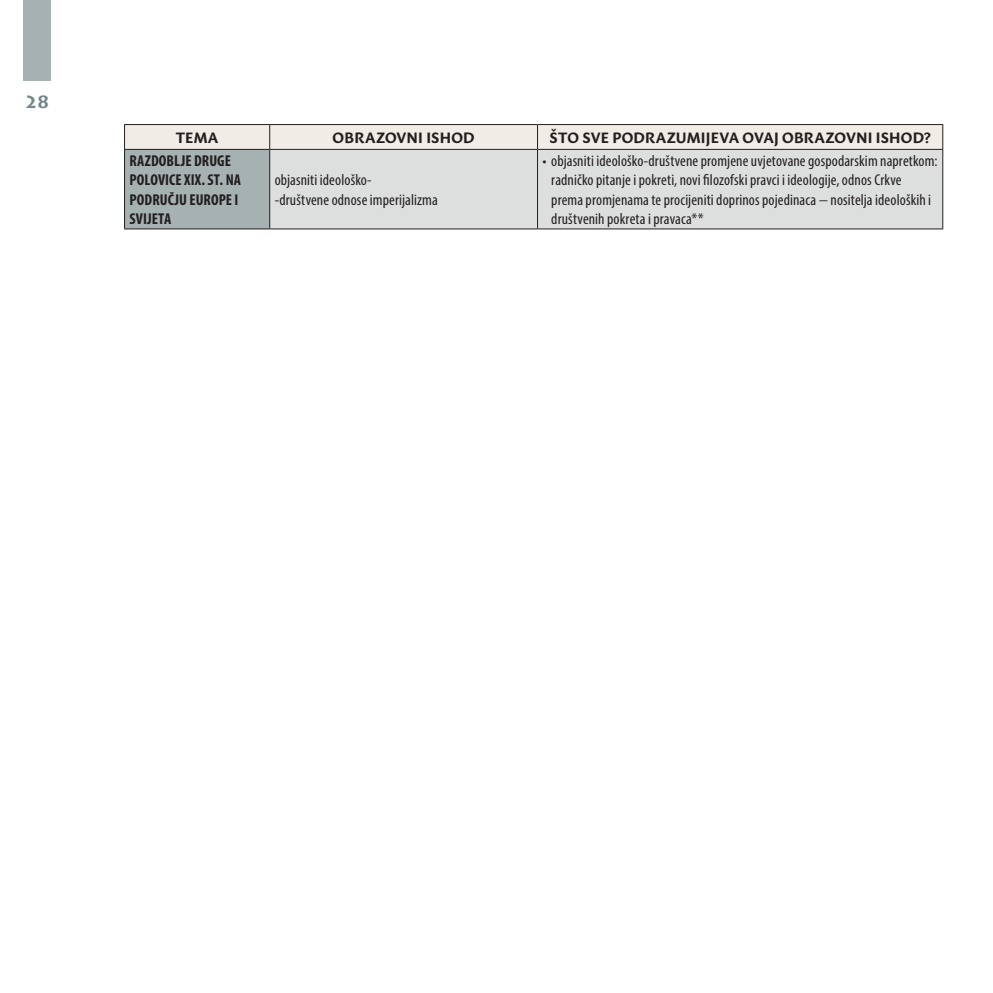
<style>
.page{position:relative;width:993px;height:993px;background:#fff}
.page>*{position:absolute;margin:0;border:0;box-sizing:border-box;transform-origin:0 0}
.t1{font:700 17.5px "Lithos Pro";color:#768a8b}
.t2{font:condensed 15.75px/19.2px "Myriad Pro";letter-spacing:.01em;color:#231f20}
.t3{font:700 condensed 15.75px/19.2px "Myriad Pro";letter-spacing:.005em;color:#231f20}
.t4{font:700 14.88px "Sharik Sans";letter-spacing:.015em;color:#231f20}
</style>
<div class="page">
<div style="left:24px;top:0;width:27px;height:81px;background:#a6b1b1"></div>
<div style="left:124px;top:149px;width:145px;height:80px;background:#a6b1b1"></div>
<div style="left:270px;top:150px;width:672px;height:78px;background:#dddfdf"></div>
<hr style="left:269px;top:150px;width:1px;height:78px;background:#231f20">
<hr style="left:537px;top:150px;width:1px;height:78px;background:#231f20">
<hr style="left:942px;top:150px;width:1px;height:78px;background:#231f20">
<hr style="left:269px;top:228px;width:268px;height:1px;background:#231f20">
<hr style="left:537px;top:228px;width:405px;height:1px;background:#231f20">
<svg style="left:124px;top:124px;width:819px;height:25px;background:#e7e1dc"></svg>
<hr style="left:124px;top:149px;width:145px;height:1px;background:#231f20">
<hr style="left:269px;top:149px;width:268px;height:1px;background:#231f20">
<hr style="left:537px;top:149px;width:405px;height:1px;background:#231f20">
<hr style="left:124px;top:228px;width:145px;height:1px;background:#231f20">
<hr style="left:124px;top:150px;width:1px;height:78px;background:#231f20">
<p class="t1" style="left:24px;top:92px;width:27px">28</p>
<p class="t4" style="left:176px;top:127px;width:44px">TEMA</p>
<p class="t4" style="left:332px;top:127px;width:143px">OBRAZOVNI ISHOD</p>
<p class="t4" style="left:549px;top:127px;width:382px">ŠTO SVE PODRAZUMIJEVA OVAJ OBRAZOVNI ISHOD?</p>
<p class="t3" style="left:129px;top:151px;width:113px">RAZDOBLJE DRUGE<br>POLOVICE XIX. ST. NA<br>PODRUČJU EUROPE I<br>SVIJETA</p>
<p class="t2" style="left:551px;top:151px;width:387px;text-indent:-9px">• objasniti ideološko-društvene promjene uvjetovane gospodarskim napretkom: radničko pitanje i pokreti, novi filozofski pravci i ideologije, odnos Crkve<br>prema promjenama te procijeniti doprinos pojedinaca − nositelja ideoloških i društvenih pokreta i pravaca**</p>
<p class="t2" style="left:274px;top:170px;width:165px">objasniti ideološko-<br>-društvene odnose imperijalizma</p>
</div>
